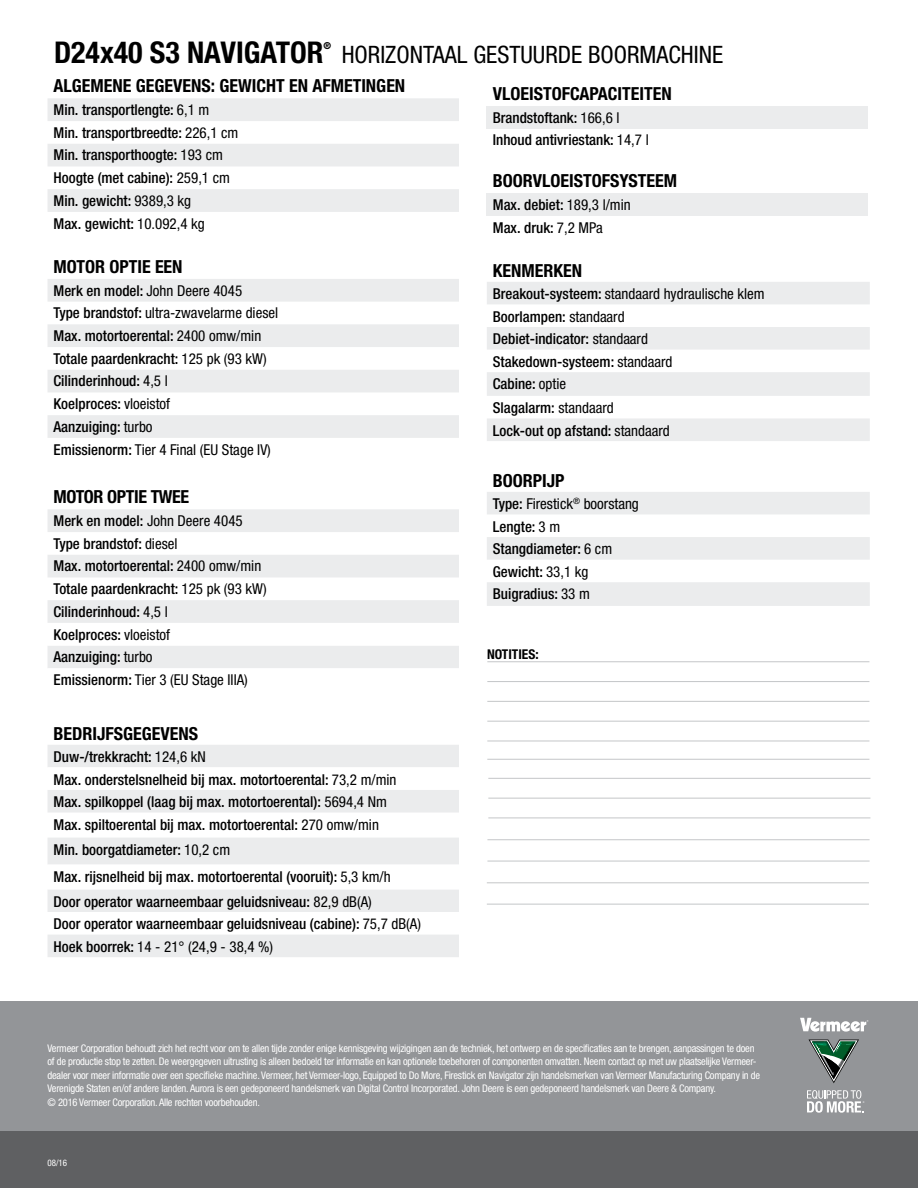
<style>
.page{position:relative;width:918px;height:1188px;background:#fff}
.page>*{position:absolute;margin:0;border:0;box-sizing:border-box;transform-origin:0 0}
.t1{font:700 condensed 30px "Helvetica Neue LT Std";color:#000}
.t2{font:condensed 24px "Helvetica Neue LT Std";color:#000}
.t3{font:700 condensed 18px "Helvetica Neue LT Std";color:#000}
.t4{font:700 condensed 18px "Helvetica Neue LT Std";letter-spacing:-.02em;color:#000}
.t5{font:500 condensed 15px/22.6px "Helvetica Neue LT Std";color:#000}
.t6{font:700 condensed 13.5px "Helvetica Neue LT Std";color:#000}
.t7{font:condensed 10.5px/13.5px "Helvetica Neue LT Std";letter-spacing:-.02em;color:#fff}
.t8{font:700 condensed 9.6px "Helvetica Neue LT Std";color:#000}
.t9{font:condensed 9px "Helvetica Neue LT Std";color:#fff}
.s1{font-weight:400}
</style>
<div class="page">
<svg style="left:487px;top:492px;width:383px;height:114px;fill:#ebeced"></svg>
<svg style="left:48px;top:745px;width:411px;height:212px;fill:#ebeced"></svg>
<svg style="left:48px;top:767px;width:411px;height:122px"></svg>
<div style="left:0;top:1001px;width:918px;height:151px;background:#939598"></div>
<svg style="left:800px;top:1018px;width:68px;height:14px"></svg>
<svg style="left:807px;top:1090px;width:57px;height:23px"></svg>
<svg style="left:809px;top:1040px;width:50px;height:43px"></svg>
<div style="left:0;top:1132px;width:918px;height:56px;background:#5f6062"></div>
<svg style="left:487px;top:282px;width:383px;height:159px;fill:#ebeced"></svg>
<svg style="left:48px;top:98px;width:411px;height:114px;fill:#ebeced"></svg>
<svg style="left:48px;top:279px;width:411px;height:159px;fill:#ebeced"></svg>
<svg style="left:48px;top:509px;width:411px;height:114px;fill:#ebeced"></svg>
<div style="left:48px;top:646px;width:411px;height:22px;background:#ebeced"></div>
<div style="left:487px;top:106px;width:381px;height:23px;background:#ebeced"></div>
<div style="left:487px;top:193px;width:381px;height:23px;background:#ebeced"></div>
<hr style="left:487px;top:661px;width:382px;height:1px;background:#c4c6c8">
<hr style="left:487px;top:681px;width:382px;height:1px;background:#c4c6c8">
<hr style="left:487px;top:701px;width:382px;height:1px;background:#c4c6c8">
<hr style="left:487px;top:721px;width:382px;height:1px;background:#c4c6c8">
<hr style="left:487px;top:741px;width:382px;height:1px;background:#c4c6c8">
<hr style="left:487px;top:759px;width:382px;height:1px;background:#c4c6c8">
<hr style="left:488px;top:778px;width:382px;height:1px;background:#c4c6c8">
<hr style="left:488px;top:798px;width:382px;height:1px;background:#c4c6c8">
<hr style="left:488px;top:818px;width:382px;height:1px;background:#c4c6c8">
<hr style="left:487px;top:839px;width:383px;height:1px;background:#c4c6c8">
<hr style="left:487px;top:861px;width:383px;height:1px;background:#c4c6c8">
<hr style="left:487px;top:882px;width:382px;height:1px;background:#c4c6c8">
<hr style="left:487px;top:904px;width:382px;height:1px;background:#c4c6c8">
<h1 class="t1" style="left:54px;top:34px;width:271px">D24x40 S3 NAVIGATOR</h1>
<p class="t8" style="left:323px;top:39px;width:9px">®</p>
<h2 class="t2" style="left:342px;top:41px;width:383px">HORIZONTAAL GESTUURDE BOORMACHINE</h2>
<p class="t3" style="left:54px;top:75px;width:353px">ALGEMENE GEGEVENS: GEWICHT EN AFMETINGEN</p>
<p class="t5" style="left:54px;top:98px;width:186px">Min. transportlengte: <span class="s1">6,1 m<br></span>Min. transportbreedte: <span class="s1">226,1 cm<br></span>Min. transporthoogte: <span class="s1">193 cm<br></span>Hoogte (met cabine): <span class="s1">259,1 cm<br></span>Min. gewicht: <span class="s1">9389,3 kg<br></span>Max. gewicht: <span class="s1">10.092,4 kg</span></p>
<p class="t3" style="left:54px;top:256px;width:131px">MOTOR OPTIE EEN</p>
<p class="t5" style="left:54px;top:279px;width:226px">Merk en model: <span class="s1">John Deere 4045<br></span>Type brandstof: <span class="s1">ultra-zwavelarme diesel<br></span>Max. motortoerental: <span class="s1">2400 omw/min<br></span>Totale paardenkracht: <span class="s1">125 pk (93 kW)<br></span>Cilinderinhoud: <span class="s1">4,5 l<br></span>Koelproces: <span class="s1">vloeistof<br></span>Aanzuiging: <span class="s1">turbo<br></span>Emissienorm: <span class="s1">Tier 4 Final (EU Stage IV)</span></p>
<p class="t4" style="left:54px;top:486px;width:137px">MOTOR OPTIE TWEE</p>
<p class="t5" style="left:54px;top:509px;width:215px">Merk en model: <span class="s1">John Deere 4045<br></span>Type brandstof: <span class="s1">diesel<br></span>Max. motortoerental: <span class="s1">2400 omw/min<br></span>Totale paardenkracht: <span class="s1">125 pk (93 kW)<br></span>Cilinderinhoud: <span class="s1">4,5 l<br></span>Koelproces: <span class="s1">vloeistof<br></span>Aanzuiging: <span class="s1">turbo<br></span>Emissienorm: <span class="s1">Tier 3 (EU Stage IIIA)</span></p>
<p class="t3" style="left:54px;top:722px;width:146px">BEDRIJFSGEGEVENS</p>
<p class="t5" style="left:54px;top:745px;width:344px">Duw-/trekkracht: <span class="s1">124,6 kN<br></span>Max. onderstelsnelheid bij max. motortoerental: <span class="s1">73,2 m/min </span>Max. spilkoppel (laag bij max. motortoerental): <span class="s1">5694,4 Nm </span>Max. spiltoerental bij max. motortoerental: <span class="s1">270 omw/min</span></p>
<p class="t5" style="left:54px;top:836px;width:339px;line-height:27px">Min. boorgatdiameter: <span class="s1">10,2 cm<br></span>Max. rijsnelheid bij max. motortoerental (vooruit): <span class="s1">5,3 km/h</span></p>
<p class="t5" style="left:54px;top:890px;width:369px">Door operator waarneembaar geluidsniveau: <span class="s1">82,9 dB(A)<br></span>Door operator waarneembaar geluidsniveau (cabine): <span class="s1">75,7 dB(A)<br></span>Hoek boorrek: <span class="s1">14 - 21° (24,9 - 38,4 %)</span></p>
<p class="t3" style="left:493px;top:83px;width:180px">VLOEISTOFCAPACITEITEN</p>
<p class="t5" style="left:493px;top:106px;width:157px">Brandstoftank: <span class="s1">166,6 l<br></span>Inhoud antivriestank: <span class="s1">14,7 l</span></p>
<p class="t3" style="left:493px;top:170px;width:186px">BOORVLOEISTOFSYSTEEM</p>
<p class="t5" style="left:493px;top:193px;width:139px">Max. debiet: <span class="s1">189,3 l/min<br></span>Max. druk: <span class="s1">7,2 MPa</span></p>
<p class="t3" style="left:493px;top:259px;width:91px">KENMERKEN</p>
<p class="t5" style="left:493px;top:282px;width:273px">Breakout-systeem: <span class="s1">standaard hydraulische klem<br></span>Boorlampen: <span class="s1">standaard<br></span>Debiet-indicator: <span class="s1">standaard<br></span>Stakedown-systeem: <span class="s1">standaard<br></span>Cabine: <span class="s1">optie<br></span>Slagalarm: <span class="s1">standaard<br></span>Lock-out op afstand: <span class="s1">standaard</span></p>
<p class="t3" style="left:493px;top:469px;width:73px">BOORPIJP</p>
<p class="t5" style="left:493px;top:492px;width:148px">Type: <span class="s1">Firestick</span><sup>®</sup> <span class="s1">boorstang<br></span>Lengte: <span class="s1">3 m<br></span>Stangdiameter: <span class="s1">6 cm<br></span>Gewicht: <span class="s1">33,1 kg<br></span>Buigradius: <span class="s1">33 m</span></p>
<p class="t6" style="left:487px;top:646px;width:53px">NOTITIES:</p>
<p class="t7" style="left:48px;top:1041px;width:714px">Vermeer Corporation behoudt zich het recht voor om te allen tijde zonder enige kennisgeving wijzigingen aan de techniek, het ontwerp en de specificaties aan te brengen, aanpassingen te doen of de productie stop te zetten. De weergegeven uitrusting is alleen bedoeld ter informatie en kan optionele toebehoren of componenten omvatten. Neem contact op met uw plaatselijke Vermeer&shy;dealer voor meer informatie over een specifieke machine. Vermeer, het Vermeer-logo, Equipped to Do More, Firestick en Navigator zijn handelsmerken van Vermeer Manufacturing Company in de Verenigde Staten en/of andere landen. Aurora is een gedeponeerd handelsmerk van Digital Control Incorporated. John Deere is een gedeponeerd handelsmerk van Deere &amp; Company.<br>© 2016 Vermeer Corporation. Alle rechten voorbehouden.</p>
<p class="t9" style="left:48px;top:1158px;width:21px">08/16</p>
</div>
